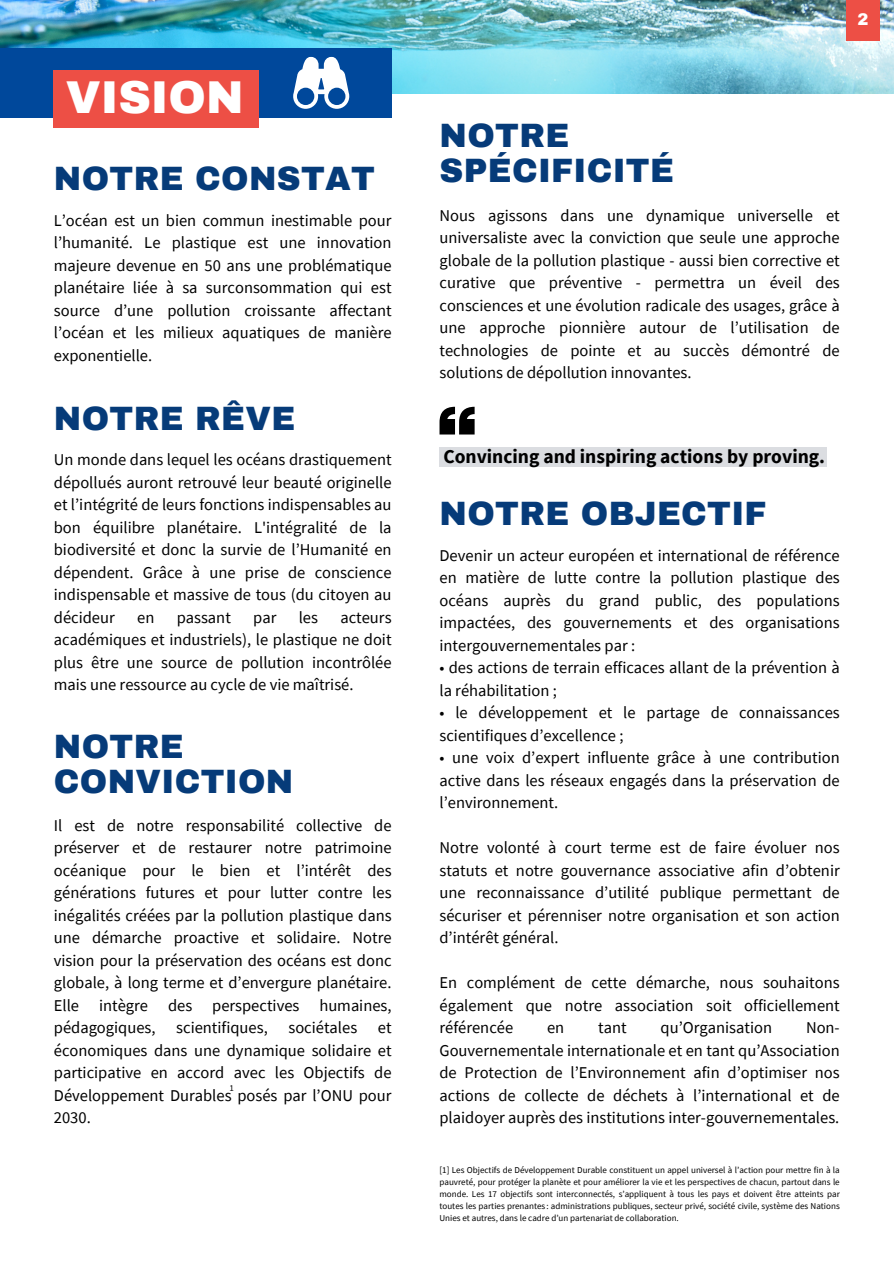
<style>
.page{position:relative;width:894px;height:1264px;background:#fff}
.page>*{position:absolute;margin:0;border:0;box-sizing:border-box;transform-origin:0 0}
.t1{font:900 45px "Archivo";color:#fff}
.t2{font:900 33px/34.8px "Archivo";letter-spacing:.01em;color:#063b79}
.t3{font:700 19.5px "Source Sans Pro";color:#000}
.t4{font:16.5px/22.5px "Source Sans Pro";color:#000;text-align:justify}
.t5{font:900 16.5px "Archivo";color:#fff}
.t6{font:9px/12px "Source Sans Pro";color:#000;text-align:justify}
</style>
<div class="page">
<img style="left:0;top:0;width:893px;height:93px">
<div style="left:0;top:48px;width:391px;height:70px;background:#00489b"></div>
<div style="left:54px;top:70px;width:205px;height:58px;background:#ed4f45"></div>
<div style="left:439px;top:447px;width:387px;height:20px;background:#dbdde1"></div>
<svg style="left:439px;top:407px;width:35px;height:27px"></svg>
<div style="left:845px;top:0;width:34px;height:41px;background:#ed4f45"></div>
<svg style="left:293px;top:57px;width:56px;height:52px"></svg>
<h1 class="t1" style="left:66px;top:73px;width:179px">VISION</h1>
<h2 class="t2" style="left:54px;top:161px;width:323px">NOTRE CONSTAT</h2>
<p class="t4" style="left:54px;top:209px;width:339px">L’océan est un bien commun inestimable pour l’humanité. Le plastique est une innovation majeure devenue en 50 ans une problématique planétaire liée à sa surconsommation qui est source d’une pollution croissante affectant l’océan et les milieux aquatiques de manière exponentielle.</p>
<h2 class="t2" style="left:54px;top:401px;width:243px">NOTRE RÊVE</h2>
<p class="t4" style="left:54px;top:448px;width:339px">Un monde dans lequel les océans drastiquement dépollués auront retrouvé leur beauté originelle et l’intégrité de leurs fonctions indispensables au bon équilibre planétaire. L'intégralité de la biodiversité et donc la survie de l’Humanité en dépendent. Grâce à une prise de conscience indispensable et massive de tous (du citoyen au décideur</p>
<p class="t4" style="left:137px;top:605px;width:19px">en</p>
<p class="t4" style="left:177px;top:605px;width:56px">passant</p>
<p class="t4" style="left:253px;top:605px;width:25px">par</p>
<p class="t4" style="left:299px;top:605px;width:21px">les</p>
<p class="t4" style="left:54px;top:605px;width:339px;text-indent:286px">acteurs académiques et industriels), le plastique ne doit plus être une source de pollution incontrôlée mais une ressource au cycle de vie maîtrisé.</p>
<h2 class="t2" style="left:54px;top:729px;width:241px">NOTRE<br>CONVICTION</h2>
<p class="t4" style="left:54px;top:813px;width:339px">Il est de notre responsabilité collective de préserver et de restaurer notre patrimoine océanique pour le bien et l’intérêt des générations futures et pour lutter contre les inégalités créées par la pollution plastique dans une démarche proactive et solidaire. Notre vision pour la préservation des océans est donc globale, à long terme et d’envergure planétaire.<br>Elle intègre des perspectives humaines, pédagogiques, scientifiques, sociétales et économiques dans une dynamique solidaire et participative en accord avec les Objectifs de Développement Durables posés par l’ONU pour 2030.</p>
<p class="t6" style="left:229px;top:1081px;width:6px">1</p>
<p class="t5" style="left:857px;top:10px;width:13px">2</p>
<h2 class="t2" style="left:439px;top:118px;width:236px">NOTRE<br>SPÉCIFICITÉ</h2>
<p class="t4" style="left:439px;top:204px;width:401px">Nous agissons dans une dynamique universelle et universaliste avec la conviction que seule une approche globale de la pollution plastique - aussi bien corrective et curative que préventive - permettra un éveil des consciences et une évolution radicale des usages, grâce à une approche pionnière autour de l’utilisation de technologies de pointe et au succès démontré de solutions de dépollution innovantes.</p>
<p class="t3" style="left:443px;top:444px;width:383px">Convincing and inspiring actions by proving.</p>
<h2 class="t2" style="left:439px;top:497px;width:328px">NOTRE OBJECTIF</h2>
<p class="t4" style="left:439px;top:543px;width:401px">Devenir un acteur européen et international de référence en matière de lutte contre la pollution plastique des océans auprès du grand public, des populations impactées, des gouvernements et des organisations intergouvernementales par :</p>
<p class="t4" style="left:439px;top:656px;width:401px">• des actions de terrain efficaces allant de la prévention à la réhabilitation ;</p>
<p class="t4" style="left:439px;top:701px;width:401px">• le développement et le partage de connaissances scientifiques d’excellence ;</p>
<p class="t4" style="left:439px;top:746px;width:401px">• une voix d’expert influente grâce à une contribution active dans les réseaux engagés dans la préservation de l’environnement.</p>
<p class="t4" style="left:439px;top:836px;width:401px">Notre volonté à court terme est de faire évoluer nos statuts et notre gouvernance associative afin d’obtenir une reconnaissance d’utilité publique permettant de sécuriser et pérenniser notre organisation et son action d’intérêt général.</p>
<p class="t4" style="left:439px;top:971px;width:401px">En complément de cette démarche, nous souhaitons également que notre association soit officiellement référencée</p>
<p class="t4" style="left:547px;top:1016px;width:19px">en</p>
<p class="t4" style="left:598px;top:1016px;width:30px">tant</p>
<p class="t4" style="left:660px;top:1016px;width:113px">qu’Organisation</p>
<p class="t4" style="left:439px;top:1016px;width:401px;text-indent:366px">Non-Gouvernementale internationale et en tant qu’Association de Protection de l’Environnement afin d’optimiser nos actions de collecte de déchets à l’international et de plaidoyer auprès des institutions inter-gouvernementales.</p>
<p class="t6" style="left:439px;top:1163px;width:401px">[1] Les Objectifs de Développement Durable constituent un appel universel à l’action pour mettre fin à la pauvreté, pour protéger la planète et pour améliorer la vie et les perspectives de chacun, partout dans le monde. Les 17 objectifs sont interconnectés, s’appliquent à tous les pays et doivent être atteints par toutes les parties prenantes : administrations publiques, secteur privé, société civile, système des Nations Unies et autres, dans le cadre d’un partenariat de collaboration.</p>
</div>
